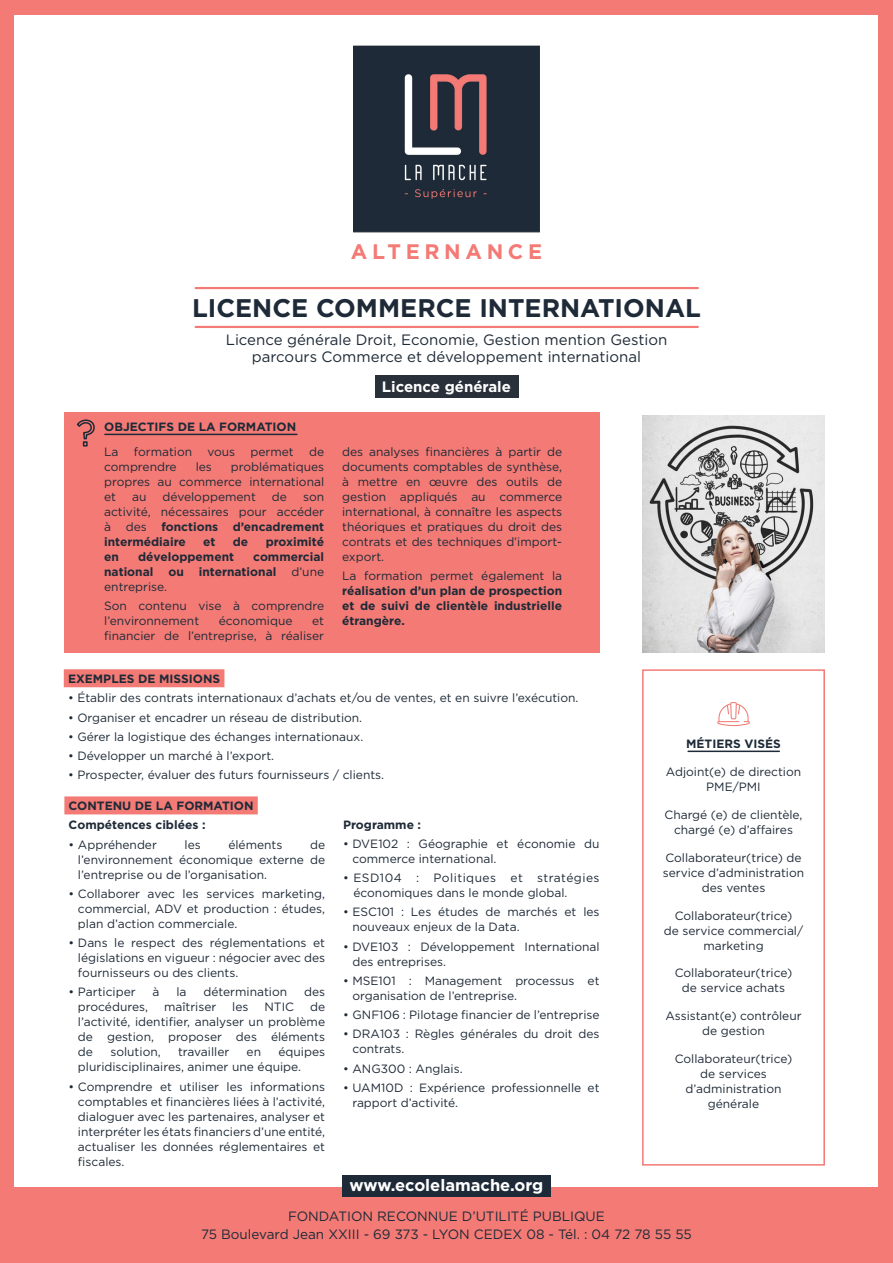
<style>
.page{position:relative;width:893px;height:1263px;background:#f37a75}
.page>*{position:absolute;margin:0;border:0;box-sizing:border-box;transform-origin:0 0}
.t1{font:700 25.5px "Gotham";color:#1e2a37}
.t2{font:700 21px "Gotham";letter-spacing:.22em;color:#f37a75}
.t3{font:700 16.5px "Gotham";color:#fff}
.t4{font:15px "Gotham";color:#1e2a37}
.t5{font:700 15px "Gotham";color:#fff}
.t6{font:13.5px "Gotham";color:#1e2a37}
.t7{font:12px/15px "Gotham";color:#1e2a37}
.filet_de_titre{font:700 12px/15px "Gotham";color:#1e2a37;text-align:justify}
.s1{font-weight:700}
.s2{font-weight:400}
</style>
<div class="page">
<div style="left:15px;top:15px;width:863px;height:1171px;background:#fff"></div>
<div style="left:342px;top:1176px;width:209px;height:21px;background:#1e2a37"></div>
<svg style="left:353px;top:45px;width:187px;height:188px"></svg>
<div style="left:64px;top:412px;width:536px;height:241px;background:#f37a75"></div>
<div style="left:64px;top:669px;width:160px;height:18px;background:#f37a75"></div>
<div style="left:64px;top:796px;width:194px;height:18px;background:#f37a75"></div>
<svg style="left:76px;top:419px;width:19px;height:28px"></svg>
<hr style="left:196px;top:287px;width:502px;height:2px;background:#f37a75">
<hr style="left:196px;top:326px;width:502px;height:2px;background:#f37a75">
<img style="left:642px;top:415px;width:183px;height:238px">
<hr style="left:105px;top:434px;width:192px;height:1px;background:#1e2a37">
<div style="left:375px;top:375px;width:143px;height:23px;background:#29303a"></div>
<div style="left:642px;top:669px;width:183px;height:496px;border:2px solid #f37a75"></div>
<hr style="left:688px;top:750px;width:91px;height:2px;background:#1e2a37">
<svg style="left:717px;top:702px;width:33px;height:24px"></svg>
<img style="left:354px;top:46px;width:185px;height:186px">
<p class="t2" style="left:351px;top:240px;width:193px">ALTERNANCE</p>
<p class="t1" style="left:192px;top:293px;width:510px">LICENCE COMMERCE INTERNATIONAL</p>
<p class="t4" style="left:226px;top:330px;width:443px">Licence générale Droit, Economie, Gestion mention Gestion</p>
<p class="t4" style="left:252px;top:347px;width:391px">parcours Commerce et développement international</p>
<p class="filet_de_titre" style="left:104px;top:419px;width:194px">OBJECTIFS DE LA FORMATION</p>
<p class="t7" style="left:104px;top:444px;width:16px">La</p>
<p class="t7" style="left:134px;top:444px;width:60px">formation</p>
<p class="t7" style="left:207px;top:444px;width:29px">vous</p>
<p class="t7" style="left:251px;top:444px;width:45px">permet</p>
<p class="t7" style="left:309px;top:444px;width:17px">de</p>
<p class="t7" style="left:104px;top:459px;width:74px">comprendre</p>
<p class="t7" style="left:196px;top:459px;width:18px">les</p>
<p class="t7" style="left:104px;top:459px;width:221px;text-align:justify;text-indent:127px">problématiques propres au commerce international et</p>
<p class="t7" style="left:132px;top:489px;width:16px">au</p>
<p class="t7" style="left:163px;top:489px;width:95px">développement</p>
<p class="t7" style="left:272px;top:489px;width:17px">de</p>
<p class="t7" style="left:104px;top:489px;width:221px;text-align:justify;text-indent:199px">son activité, nécessaires pour accéder à des <span class="s1">fonctions d’encadrement intermédiaire</span></p>
<p class="filet_de_titre" style="left:203px;top:534px;width:14px">et</p>
<p class="filet_de_titre" style="left:233px;top:534px;width:17px">de</p>
<p class="filet_de_titre" style="left:266px;top:534px;width:60px">proximité</p>
<p class="filet_de_titre" style="left:104px;top:549px;width:16px">en</p>
<p class="filet_de_titre" style="left:138px;top:549px;width:98px">développement</p>
<p class="filet_de_titre" style="left:104px;top:549px;width:221px;text-indent:149px">commercial national ou international <span class="s2">d’une entreprise.</span></p>
<p class="t7" style="left:104px;top:598px;width:221px">Son contenu vise à comprendre l’environnement</p>
<p class="t7" style="left:219px;top:613px;width:75px">économique</p>
<p class="t7" style="left:104px;top:613px;width:221px;text-align:right">et<br>financier de l’entreprise, à réaliser</p>
<p class="t5" style="left:382px;top:378px;width:131px">Licence générale</p>
<p class="t7" style="left:342px;top:444px;width:221px;text-align:justify">des analyses financières à partir de documents comptables de synthèse, à mettre en œuvre des outils de gestion appliqués au commerce international, à connaître les aspects théoriques et pratiques du droit des contrats et des techniques d’import&shy;export.</p>
<p class="filet_de_titre" style="left:342px;top:568px;width:221px"><span class="s2">La formation permet également la </span>réalisation d’un plan de prospection et de suivi de clientèle industrielle étrangère.</p>
<p class="filet_de_titre" style="left:68px;top:671px;width:154px">EXEMPLES DE MISSIONS</p>
<p class="t7" style="left:68px;top:690px;width:512px">• Établir des contrats internationaux d’achats et/ou de ventes, et en suivre l’exécution.</p>
<p class="t7" style="left:68px;top:709px;width:296px">• Organiser et encadrer un réseau de distribution.</p>
<p class="t7" style="left:68px;top:729px;width:297px">• Gérer la logistique des échanges internationaux.</p>
<p class="t7" style="left:68px;top:748px;width:208px">• Développer un marché à l’export.</p>
<p class="t7" style="left:68px;top:767px;width:318px">• Prospecter, évaluer des futurs fournisseurs / clients.</p>
<p class="filet_de_titre" style="left:69px;top:798px;width:186px">CONTENU DE LA FORMATION</p>
<p class="filet_de_titre" style="left:69px;top:817px;width:138px">Compétences ciblées :</p>
<p class="t7" style="left:69px;top:837px;width:90px">• Appréhender</p>
<p class="t7" style="left:185px;top:837px;width:18px">les</p>
<p class="t7" style="left:228px;top:837px;width:56px">éléments</p>
<p class="filet_de_titre" style="left:343px;top:816px;width:80px">Programme :</p>
<p class="t7" style="left:352px;top:836px;width:249px;text-indent:-9px">• DVE102 : Géographie et économie du commerce international.</p>
<p class="t7" style="left:353px;top:870px;width:248px;text-indent:-10px">• ESD104 : Politiques et stratégies économiques dans le monde global.</p>
<p class="t7" style="left:352px;top:904px;width:249px;text-indent:-9px">• ESC101 : Les études de marchés et les nouveaux enjeux de la Data.</p>
<p class="t7" style="left:352px;top:939px;width:249px;text-indent:-9px">• DVE103 : Développement International des entreprises.</p>
<p class="t7" style="left:352px;top:973px;width:249px;text-indent:-9px">• MSE101 : Management processus et organisation de l’entreprise.</p>
<p class="t7" style="left:343px;top:1007px;width:258px">• GNF106 : Pilotage financier de l’entreprise</p>
<p class="t7" style="left:352px;top:1026px;width:249px;text-indent:-9px">• DRA103 : Règles générales du droit des contrats.</p>
<p class="t7" style="left:343px;top:1061px;width:121px">• ANG300 : Anglais.</p>
<p class="t7" style="left:352px;top:1080px;width:249px;text-indent:-9px">• UAM10D : Expérience professionnelle et rapport d’activité.</p>
<p class="t7" style="left:78px;top:837px;width:249px;text-align:justify;text-indent:232px">de l’environnement économique externe de l’entreprise ou de l’organisation.</p>
<p class="t7" style="left:78px;top:886px;width:249px;text-align:justify;text-indent:-9px">• Collaborer avec les services marketing, commercial, ADV et production : études, plan d’action commerciale.</p>
<p class="t7" style="left:78px;top:935px;width:249px;text-align:justify;text-indent:-9px">• Dans le respect des réglementations et législations en vigueur : négocier avec des fournisseurs ou des clients.</p>
<p class="t7" style="left:69px;top:984px;width:68px">• Participer</p>
<p class="t7" style="left:153px;top:984px;width:8px">à</p>
<p class="t7" style="left:176px;top:984px;width:12px">la</p>
<p class="t7" style="left:203px;top:984px;width:85px">détermination</p>
<p class="t7" style="left:304px;top:984px;width:23px">des</p>
<p class="t7" style="left:78px;top:999px;width:72px">procédures,</p>
<p class="t7" style="left:164px;top:999px;width:54px">maîtriser</p>
<p class="t7" style="left:232px;top:999px;width:18px">les</p>
<p class="t7" style="left:264px;top:999px;width:31px">NTIC</p>
<p class="t7" style="left:78px;top:999px;width:249px;text-align:justify;text-indent:232px">de l’activité, identifier, analyser un problème de gestion, proposer des éléments de</p>
<p class="t7" style="left:78px;top:1044px;width:249px;text-indent:200px">équipes pluridisciplinaires, animer une équipe.</p>
<p class="t7" style="left:78px;top:1079px;width:249px;text-align:justify;text-indent:-9px">• Comprendre et utiliser les informations comptables et financières liées à l’activité, dialoguer avec les partenaires, analyser et interpréter les états financiers d’une entité, actualiser les données réglementaires et fiscales.</p>
<p class="t7" style="left:110px;top:1044px;width:52px">solution,</p>
<p class="t7" style="left:178px;top:1044px;width:53px">travailler</p>
<p class="t7" style="left:247px;top:1044px;width:16px">en</p>
<p class="t3" style="left:349px;top:1175px;width:195px">www.ecolelamache.org</p>
<p class="filet_de_titre" style="left:686px;top:736px;width:96px">MÉTIERS VISÉS</p>
<p class="t7" style="left:666px;top:764px;width:137px;text-align:center">Adjoint(e) de direction<br>PME/PMI</p>
<p class="t7" style="left:664px;top:807px;width:140px;text-align:center">Chargé (e) de clientèle, chargé (e) d’affaires</p>
<p class="t7" style="left:663px;top:850px;width:143px;text-align:center">Collaborateur(trice) de service d’administration des ventes</p>
<p class="t7" style="left:664px;top:907px;width:141px;text-align:center">Collaborateur(trice)<br>de service commercial/ marketing</p>
<p class="t7" style="left:675px;top:965px;width:119px;text-align:center">Collaborateur(trice) de service achats</p>
<p class="t7" style="left:665px;top:1008px;width:138px;text-align:center">Assistant(e) contrôleur de gestion</p>
<p class="t7" style="left:675px;top:1051px;width:119px;text-align:center">Collaborateur(trice) de services d’administration générale</p>
<p class="t6" style="left:288px;top:1208px;width:318px">FONDATION RECONNUE D’UTILITÉ PUBLIQUE</p>
<p class="t6" style="left:201px;top:1226px;width:492px">75 Boulevard Jean XXIII - 69 373 - LYON CEDEX 08 - Tél. : 04 72 78 55 55</p>
</div>
